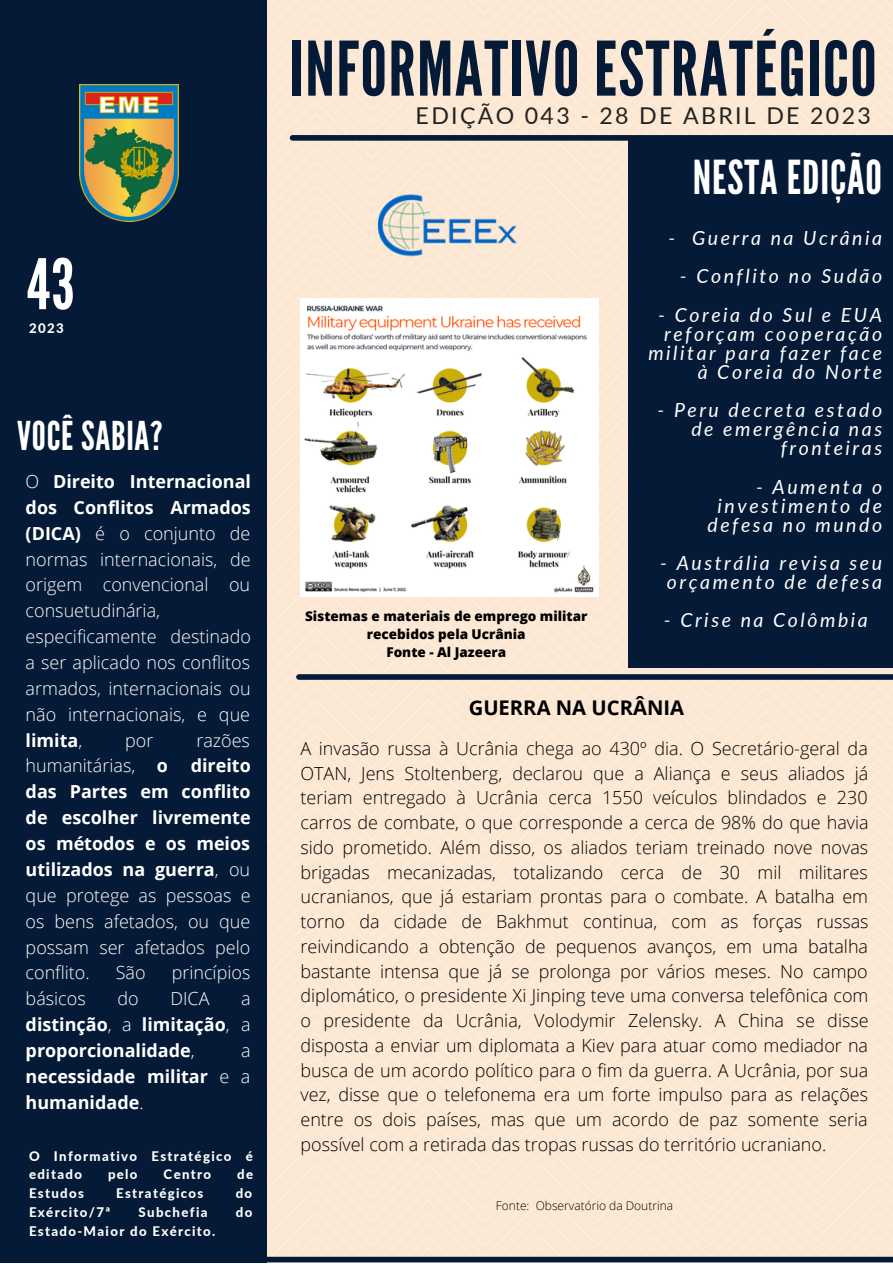
<style>
.page{position:relative;width:893px;height:1264px;background:#fff}
.page>*{position:absolute;margin:0;border:0;box-sizing:border-box;transform-origin:0 0}
.t1{font:75px "League Gothic";letter-spacing:.02em;color:#051a37}
.t2{font:69.45px "League Gothic";color:#fff}
.t3{font:46.65px "League Gothic";letter-spacing:.02em;color:#fff}
.t4{font:39.6px "League Gothic";letter-spacing:.02em;color:#fff}
.t5{font:23.1px "Lato";letter-spacing:.1em;color:#222}
.t6{font:700 20.25px "Open Sans";color:#000}
.t7{font:italic 19.5px/19px "Lato";letter-spacing:.13em;color:#fff;text-align:right}
.t8{font:300 18px/24.8px "Open Sans";color:#000;text-align:justify}
.t9{font:300 18px/25.8px "Open Sans";color:#fff}
.t10{font:700 18px/25.8px "Open Sans";color:#fff;text-align:justify}
.t11{font:800 13.5px/18px "Open Sans";color:#000;text-align:center}
.t12{font:800 13.2px/18.8px "Lato";letter-spacing:.1em;color:#fff}
.t13{font:300 12px "Open Sans";color:#000}
.s1{font-weight:700}
.s2{font-weight:300}
</style>
<div class="page">
<img style="left:266px;top:0;width:626px;height:1256px">
<div style="left:0;top:0;width:266px;height:1262px;background:#051a37"></div>
<div style="left:628px;top:141px;width:264px;height:526px;background:#051a37"></div>
<div style="left:299px;top:674px;width:593px;height:5px;background:#051a37"></div>
<div style="left:260px;top:1256px;width:632px;height:6px;background:#051a37"></div>
<div style="left:292px;top:135px;width:600px;height:6px;background:#051a37"></div>
<img style="left:80px;top:85px;width:98px;height:137px">
<img style="left:371px;top:186px;width:164px;height:95px">
<img style="left:300px;top:298px;width:298px;height:298px">
<h2 class="t2" style="left:27px;top:244px;width:49px">43</h2>
<p class="t12" style="left:29px;top:318px;width:36px">2023</p>
<h3 class="t4" style="left:17px;top:413px;width:147px">VOCÊ SABIA?</h3>
<p class="t9" style="left:26px;top:468px;width:227px">O <span class="s1">Direito Internacional dos Conflitos Armados (DICA)</span> é o conjunto de normas internacionais, de origem convencional ou consuetudinária, especificamente destinado a ser aplicado nos conflitos armados, internacionais ou não internacionais, e que <span class="s1">limita</span>,</p>
<p class="t9" style="left:125px;top:726px;width:30px">por</p>
<p class="t9" style="left:196px;top:726px;width:55px">razões</p>
<p class="t9" style="left:26px;top:752px;width:144px">humanitárias, <span class="s1">o</span></p>
<p class="t10" style="left:26px;top:752px;width:227px;text-indent:165px">direito das Partes em conflito de escolher livremente os métodos e os meios utilizados na guerra<span class="s2">, ou que protege as pessoas e os bens afetados, ou que possam ser afetados pelo conflito.</span></p>
<p class="t9" style="left:116px;top:959px;width:31px">São</p>
<p class="t9" style="left:172px;top:959px;width:80px">princípios</p>
<p class="t9" style="left:26px;top:985px;width:62px">básicos</p>
<p class="t9" style="left:117px;top:985px;width:23px">do</p>
<p class="t9" style="left:170px;top:985px;width:41px">DICA</p>
<p class="t10" style="left:26px;top:985px;width:227px;text-indent:216px"><span class="s2">a </span>distinção<span class="s2">, a</span> limitação<span class="s2">, a </span>proporcionalidade<span class="s2">,</span></p>
<p class="t10" style="left:26px;top:1037px;width:226px;text-indent:215px"><span class="s2">a </span>necessidade militar <span class="s2">e a </span>humanidade<span class="s2">.</span></p>
<p class="t12" style="left:29px;top:1146px;width:225px">O Informativo Estratégico é editado</p>
<p class="t12" style="left:108px;top:1164px;width:31px">pelo</p>
<p class="t12" style="left:164px;top:1164px;width:49px">Centro</p>
<p class="t12" style="left:237px;top:1164px;width:17px">de</p>
<p class="t12" style="left:29px;top:1183px;width:56px">Estudos</p>
<p class="t12" style="left:116px;top:1183px;width:89px">Estratégicos</p>
<p class="t12" style="left:236px;top:1183px;width:18px">do</p>
<p class="t12" style="left:29px;top:1202px;width:83px">Exército/7ª</p>
<p class="t12" style="left:139px;top:1202px;width:70px">Subchefia</p>
<p class="t12" style="left:236px;top:1202px;width:18px">do</p>
<p class="t12" style="left:29px;top:1221px;width:188px">Estado-Maior do Exército.</p>
<h1 class="t1" style="left:289px;top:25px;width:588px">INFORMATIVO ESTRATÉGICO</h1>
<p class="t5" style="left:415px;top:101px;width:456px">EDIÇÃO 043 - 28 DE ABRIL DE 2023</p>
<p class="t11" style="left:305px;top:607px;width:284px">Sistemas e materiais de emprego militar recebidos pela Ucrânia<br>Fonte - Al Jazeera</p>
<h3 class="t3" style="left:692px;top:150px;width:191px">NESTA EDIÇÃO</h3>
<p class="t7" style="left:668px;top:228px;width:215px">- Guerra na Ucrânia</p>
<p class="t7" style="left:679px;top:266px;width:204px">- Conflito no Sudão</p>
<p class="t7" style="left:648px;top:304px;width:235px">- Coreia do Sul e EUA reforçam cooperação militar para fazer face à Coreia do Norte</p>
<p class="t7" style="left:657px;top:400px;width:226px">- Peru decreta estado de emergência nas fronteiras</p>
<p class="t7" style="left:707px;top:476px;width:176px">- Aumenta o investimento de defesa no mundo</p>
<p class="t7" style="left:660px;top:553px;width:223px;text-align:center">- Austrália revisa seu orçamento de defesa</p>
<p class="t7" style="left:663px;top:610px;width:205px">- Crise na Colômbia</p>
<p class="t6" style="left:468px;top:693px;width:217px">GUERRA NA UCRÂNIA</p>
<p class="t8" style="left:300px;top:735px;width:569px">A invasão russa à Ucrânia chega ao 430º dia. O Secretário-geral da OTAN, Jens Stoltenberg, declarou que a Aliança e seus aliados já teriam entregado à Ucrânia cerca 1550 veículos blindados e 230 carros de combate, o que corresponde a cerca de 98% do que havia sido prometido. Além disso, os aliados teriam treinado nove novas brigadas mecanizadas, totalizando cerca de 30 mil militares ucranianos, que já estariam prontas para o combate. A batalha em torno da cidade de Bakhmut continua, com as forças russas reivindicando a obtenção de pequenos avanços, em uma batalha bastante intensa que já se prolonga por vários meses. No campo diplomático, o presidente Xi Jinping teve uma conversa telefônica com o presidente da Ucrânia, Volodymir Zelensky. A China se disse disposta a enviar um diplomata a Kiev para atuar como mediador na busca de um acordo político para o fim da guerra. A Ucrânia, por sua vez, disse que o telefonema era um forte impulso para as relações entre os dois países, mas que um acordo de paz somente seria possível com a retirada das tropas russas do território ucraniano.</p>
<p class="t13" style="left:496px;top:1196px;width:179px">Fonte: Observatório da Doutrina</p>
</div>
